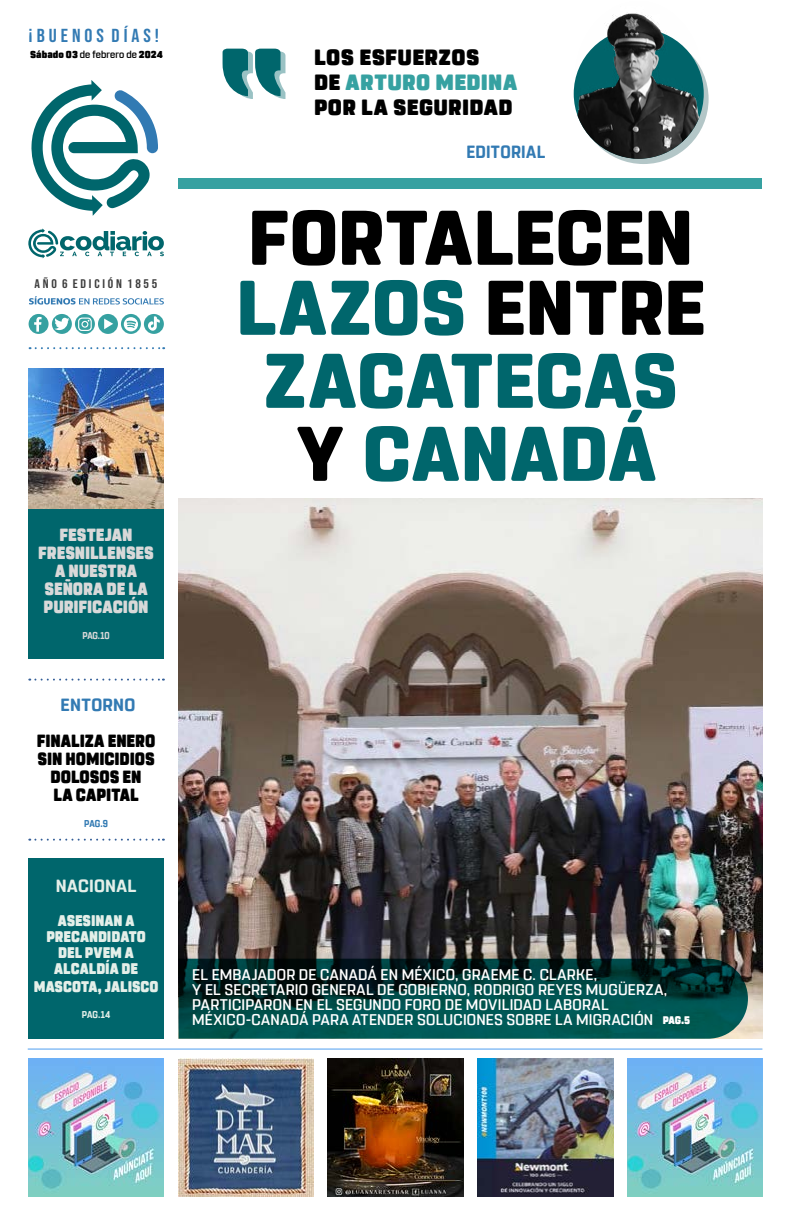
<style>
.page{position:relative;width:791px;height:1225px;background:#fff}
.page>*{position:absolute;margin:0;border:0;box-sizing:border-box;transform-origin:0 0}
.t1{font:800 77px/72px "Rohn Rounded";letter-spacing:.01em;color:#00666c;text-align:center}
.t2{font:900 22px/25px "Rohn Rounded";letter-spacing:.015em;color:#000}
.t3{font:18.8px "Bebas Neue";color:#327ab3;scale:1.06 1}
.t4{font:900 17.6px/18px "Rohn Rounded";color:#d9d9d9;text-align:center;scale:.91 1}
.t5{font:900 17.6px/18px "Rohn Rounded";letter-spacing:-.005em;color:#000;text-align:center;scale:.91 1}
.t6{font:700 17.6px "Rohn Rounded";letter-spacing:.02em;color:#327ab3;scale:.95 1}
.t7{font:700 17.6px "Rohn Rounded";letter-spacing:.02em;color:#e4efe9}
.t8{font:700 17.6px "Rohn Rounded";letter-spacing:.02em;color:#327ab3}
.t9{font:500 15.4px/15px "Rohn Rounded";letter-spacing:.02em;color:#fff}
.t10{font:900 15.4px/16px "Rohn Rounded";color:#e4efe9;text-align:center;scale:.91 1}
.t11{font:12.5px "Bebas Neue";color:#3d3d3d;scale:1.1 1}
.t12{font:900 10px "Rohn Rounded";letter-spacing:.005em;color:#000}
.t13{font:700 9.9px "Rohn Rounded";color:#e4efe9;scale:.91 1}
.t14{font:700 9.9px "Rohn Rounded";color:#d9d9d9;scale:.9 1}
.t15{font:700 9.9px "Rohn Rounded";color:#327ab3;scale:.91 1}
.s1{font-weight:500}
.s2{color:#36a1a1}
.s3{color:#000}
.s4{font-weight:900;font-size:11px}
</style>
<div class="page">
<hr style="left:28px;top:1048px;width:734px;height:1px;background:#4f9ef0">
<svg style="left:28px;top:228px;width:136px;height:30px"></svg>
<svg style="left:31px;top:80px;width:127px;height:136px"></svg>
<div style="left:179px;top:178px;width:583px;height:10px;background:#36a1a1"></div>
<svg style="left:29px;top:296px;width:135px;height:8px"></svg>
<svg style="left:30px;top:347px;width:134px;height:2px"></svg>
<div style="left:29px;top:314px;width:20px;height:20px;background:#36a1a1;border-radius:50%"></div>
<svg style="left:34px;top:317px;width:8px;height:15px"></svg>
<svg style="left:52px;top:314px;width:20px;height:20px"></svg>
<svg style="left:54px;top:318px;width:15px;height:12px"></svg>
<svg style="left:75px;top:314px;width:20px;height:20px"></svg>
<svg style="left:78px;top:317px;width:14px;height:14px"></svg>
<div style="left:98px;top:314px;width:20px;height:20px;background:#36a1a1;border-radius:50%"></div>
<svg style="left:121px;top:314px;width:20px;height:20px"></svg>
<div style="left:144px;top:314px;width:20px;height:20px;background:#36a1a1;border-radius:50%"></div>
<svg style="left:104px;top:318px;width:9px;height:11px"></svg>
<svg style="left:124px;top:317px;width:14px;height:14px"></svg>
<svg style="left:148px;top:316px;width:12px;height:15px"></svg>
<svg style="left:223px;top:49px;width:62px;height:50px"></svg>
<img style="left:574px;top:13px;width:130px;height:146px">
<svg style="left:29px;top:678px;width:135px;height:2px"></svg>
<svg style="left:29px;top:838px;width:135px;height:2px"></svg>
<div style="left:28px;top:858px;width:136px;height:180px;background:#00666c"></div>
<img style="left:178px;top:498px;width:585px;height:540px">
<svg style="left:179px;top:958px;width:569px;height:80px;background:#03413e"></svg>
<img style="left:328px;top:1058px;width:136px;height:138px">
<img style="left:28px;top:1058px;width:136px;height:138px">
<img style="left:627px;top:1058px;width:136px;height:138px">
<img style="left:477px;top:1058px;width:136px;height:138px">
<img style="left:178px;top:1058px;width:136px;height:138px">
<div style="left:28px;top:508px;width:136px;height:150px;background:#00666c"></div>
<img style="left:28px;top:368px;width:136px;height:140px">
<p class="t3" style="left:29px;top:25px;width:125px">¡ B U E N O S D Í A S !</p>
<p class="t12" style="left:30px;top:49px;width:134px">Sábado 03 <span class="s1">de febrero de</span> 2024</p>
<p class="t11" style="left:35px;top:276px;width:113px">A Ñ O 6 E D I C I Ó N 1 8 5 5</p>
<p class="t4" style="left:38px;top:526px;width:129px">FESTEJAN<br>FRESNILLENSES<br>A NUESTRA<br>SEÑORA DE LA<br>PURIFICACIÓN</p>
<p class="t14" style="left:82px;top:630px;width:32px">PAG.10</p>
<p class="t8" style="left:61px;top:695px;width:76px">ENTORNO</p>
<p class="t5" style="left:37px;top:731px;width:132px">FINALIZA ENERO<br>SIN HOMICIDIOS<br>DOLOSOS EN<br>LA CAPITAL</p>
<p class="t15" style="left:84px;top:817px;width:28px">PAG.9</p>
<p class="t7" style="left:56px;top:875px;width:82px">NACIONAL</p>
<p class="t10" style="left:46px;top:913px;width:111px">ASESINAN A<br>PRECANDIDATO<br>DEL PVEM A<br>ALCALDÍA DE</p>
<p class="t10" style="left:34px;top:979px;width:139px">MASCOTA, JALISCO</p>
<p class="t13" style="left:82px;top:1009px;width:33px">PAG.14</p>
<h2 class="t2" style="left:314px;top:45px;width:205px">LOS ESFUERZOS<br>DE <span class="s2">ARTURO MEDINA<br></span>POR LA SEGURIDAD</h2>
<p class="t6" style="left:466px;top:141px;width:84px">EDITORIAL</p>
<h1 class="t1" style="left:236px;top:203px;width:470px"><span class="s3">FORTALECEN<br></span>LAZOS <span class="s3">ENTRE<br></span>ZACATECAS<br><span class="s3">Y</span> CANADÁ</h1>
<p class="t9" style="left:192px;top:966px;width:499px">EL EMBAJADOR DE CANADÁ EN MÉXICO, GRAEME C. CLARKE,<br>Y EL SECRETARIO GENERAL DE GOBIERNO, RODRIGO REYES MUGÜERZA, PARTICIPARON EN EL SEGUNDO FORO DE MOVILIDAD LABORAL MÉXICO-CANADÁ PARA ATENDER SOLUCIONES SOBRE LA MIGRACIÓN <span class="s4">PAG.5</span></p>
</div>
